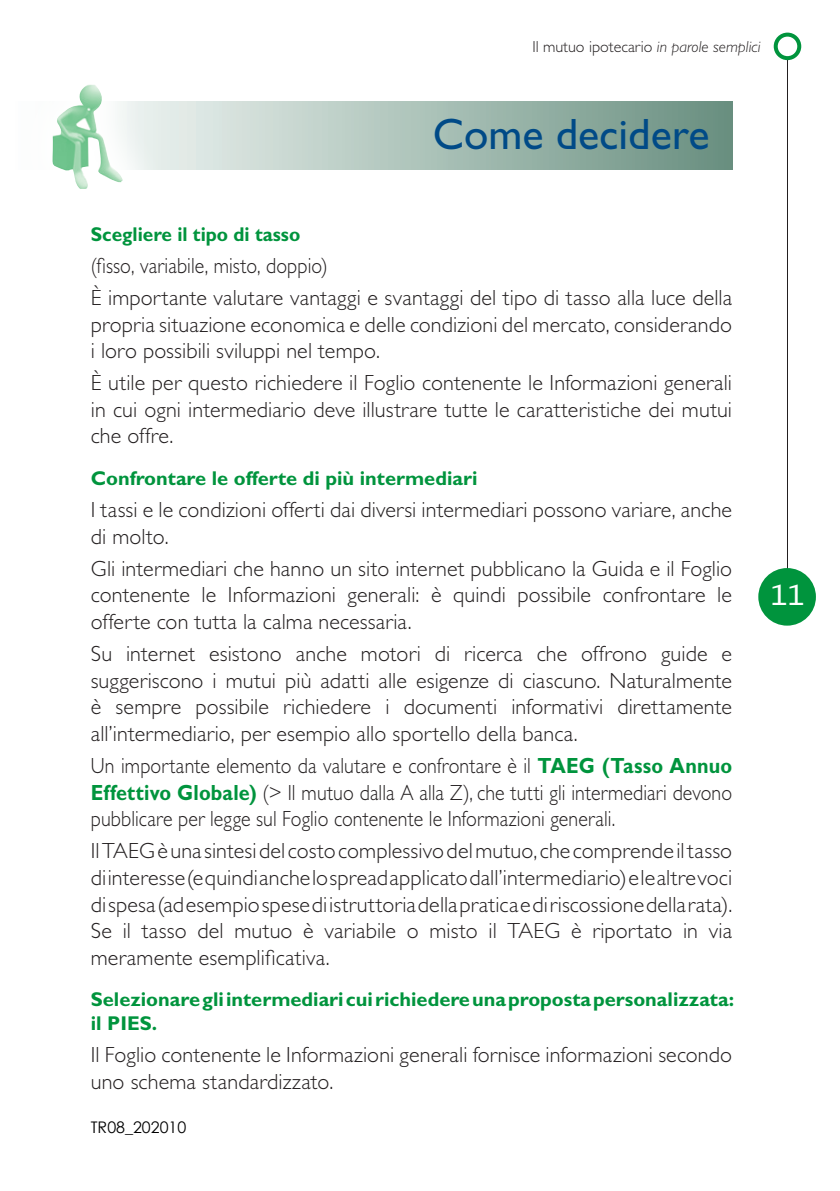
<style>
.page{position:relative;width:840px;height:1191px;background:#fff}
.page>*{position:absolute;margin:0;border:0;box-sizing:border-box;transform-origin:0 0}
.TITOLO_SEZIONE{font:44px "Gill Sans Std";color:#004a87}
.t1{font:28px "Lucida Console";color:#fff}
.PARAGRAFO{font:300 22px/26.6px "Gill Sans Std";letter-spacing:.005em;color:#231f20;text-align:justify}
.PARAGRAFO-2{font:300 22px/26.6px "Gill Sans Std";letter-spacing:.005em;color:#231f20;text-align:justify;scale:.9 1}
.PARAGRAFO-3{font:300 22px "Gill Sans Std";letter-spacing:.005em;color:#231f20;scale:.85 1}
.TITOLETTO_PARAGRAFO{font:700 20px/24.2px "Gill Sans Std";color:#00943d}
.TITOLETTO_PARAGRAFO-2{font:700 20px "Gill Sans Std";color:#00943d;scale:.95 1}
.t2{font:300 16px "Gill Sans Std";color:#231f20}
.t3{font:16px "Century Gothic";color:#000}
.s1{font-style:italic}
.s2{font-weight:700;color:#00943d}
</style>
<div class="page">
<hr style="left:786px;top:60px;width:1px;height:510px;background:#231f20">
<div style="left:759px;top:570px;width:54px;height:53px;background:#00943d;border-radius:50%"></div>
<div style="left:757px;top:568px;width:58px;height:57px;border:4px solid #00943d;border-radius:50%"></div>
<div style="left:773px;top:33px;width:27px;height:27px;border:4px solid #00943d;border-radius:50%"></div>
<svg style="left:166px;top:102px;width:565px;height:68px"></svg>
<img style="left:52px;top:84px;width:71px;height:105px">
<p class="t2" style="left:532px;top:38px;width:229px">Il mutuo ipotecario <span class="s1">in parole semplici</span></p>
<p class="TITOLO_SEZIONE" style="left:432px;top:108px;width:278px">Come decidere</p>
<p class="TITOLETTO_PARAGRAFO-2" style="left:91px;top:222px;width:222px">Scegliere il tipo di tasso</p>
<p class="PARAGRAFO-3" style="left:91px;top:253px;width:280px">(fisso, variabile, misto, doppio)</p>
<p class="PARAGRAFO" style="left:91px;top:284px;width:642px">È importante valutare vantaggi e svantaggi del tipo di tasso alla luce della propria situazione economica e delle condizioni del mercato, considerando i loro possibili sviluppi nel tempo.</p>
<p class="PARAGRAFO" style="left:91px;top:370px;width:642px">È utile per questo richiedere il Foglio contenente le Informazioni generali in cui ogni intermediario deve illustrare tutte le caratteristiche dei mutui che offre.</p>
<p class="TITOLETTO_PARAGRAFO" style="left:91px;top:466px;width:388px">Confrontare le offerte di più intermediari</p>
<p class="PARAGRAFO" style="left:91px;top:496px;width:642px">I tassi e le condizioni offerti dai diversi intermediari possono variare, anche di molto.</p>
<p class="PARAGRAFO" style="left:91px;top:555px;width:642px">Gli intermediari che hanno un sito internet pubblicano la Guida e il Foglio contenente le Informazioni generali: è quindi possibile confrontare le offerte con tutta la calma necessaria.</p>
<p class="PARAGRAFO" style="left:91px;top:640px;width:642px">Su internet esistono anche motori di ricerca che offrono guide e suggeriscono i mutui più adatti alle esigenze di ciascuno. Naturalmente è sempre possibile richiedere i documenti informativi direttamente all’intermediario, per esempio allo sportello della banca.</p>
<p class="PARAGRAFO-2" style="left:91px;top:752px;width:713px">Un importante elemento da valutare e confrontare è il <span class="s2">TAEG (Tasso Annuo Effettivo Globale)</span> (&gt; Il mutuo dalla A alla Z), che tutti gli intermediari devono pubblicare per legge sul Foglio contenente le Informazioni generali.</p>
<p class="PARAGRAFO" style="left:91px;top:838px;width:642px">Il TAEG è una sintesi del costo complessivo del mutuo, che comprende il tasso di interesse (e quindi anche lo spread applicato dall’intermediario) e le altre voci di spesa (ad esempio spese di istruttoria della pratica e di riscossione della rata).<br>Se il tasso del mutuo è variabile o misto il TAEG è riportato in via meramente esemplificativa.</p>
<p class="TITOLETTO_PARAGRAFO" style="left:91px;top:987px;width:644px">Selezionare gli intermediari cui richiedere una propostapersonalizzata: il PIES.</p>
<p class="PARAGRAFO" style="left:91px;top:1042px;width:642px">Il Foglio contenente le Informazioni generali fornisce informazioni secondo uno schema standardizzato.</p>
<p class="t3" style="left:91px;top:1116px;width:97px">TR08_202010</p>
<p class="t1" style="left:769px;top:583px;width:35px">11</p>
</div>
